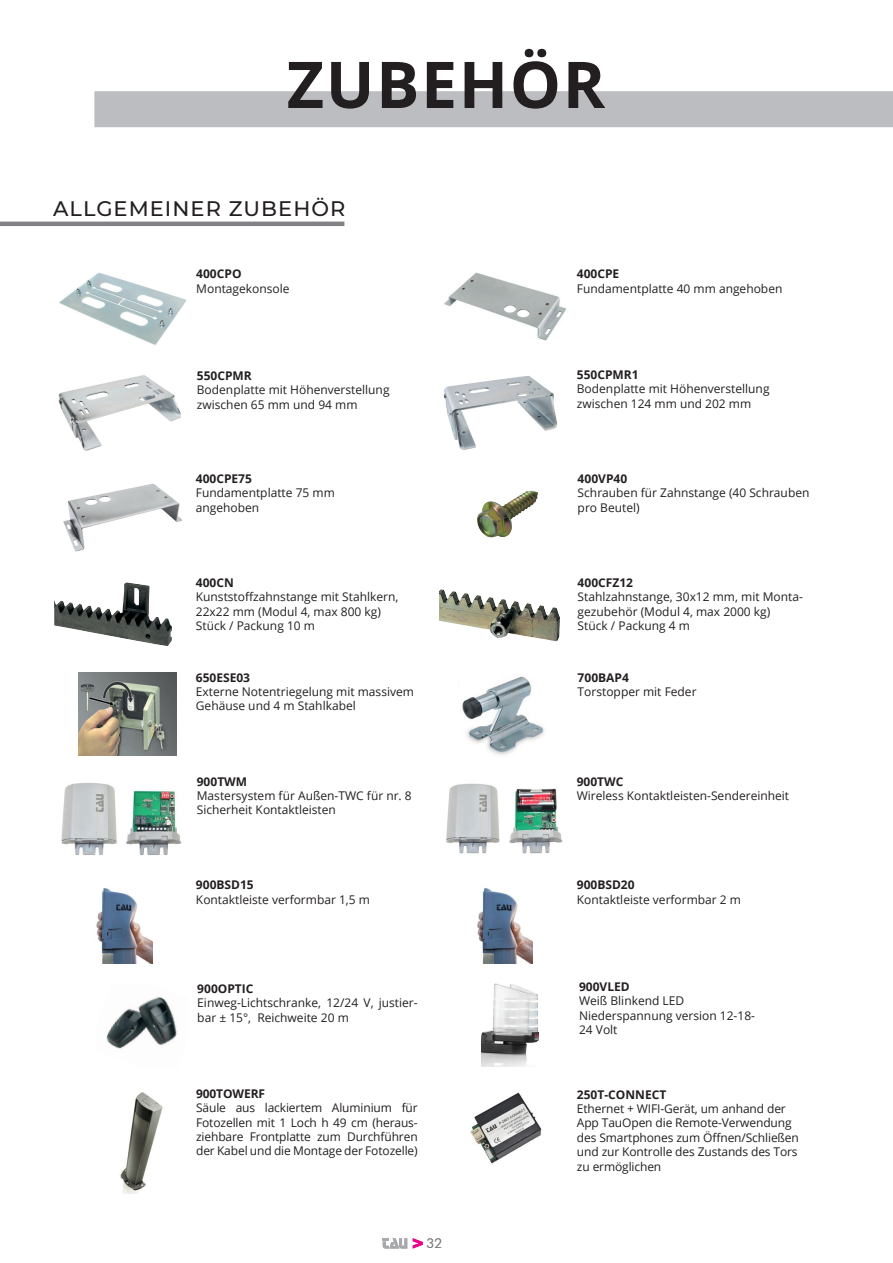
<style>
.page{position:relative;width:893px;height:1263px;background:#fff}
.page>*{position:absolute;margin:0;border:0;box-sizing:border-box;transform-origin:0 0}
.t1{font:700 64.5px "Open Sans";letter-spacing:.025em;color:#231f20}
.t2{font:500 21px "Montserrat";letter-spacing:.05em;color:#231f20}
.t3{font:300 13.5px "Futura BT";color:#808285}
.t4{font:12px/14.4px "Open Sans";color:#231f20}
.t5{font:700 12px "Open Sans";color:#231f20}
</style>
<div class="page">
<svg style="left:413px;top:1238px;width:10px;height:10px"></svg>
<svg style="left:383px;top:1238px;width:24px;height:10px"></svg>
<img style="left:462px;top:676px;width:83px;height:79px">
<img style="left:59px;top:272px;width:128px;height:73px">
<img style="left:54px;top:582px;width:118px;height:64px">
<img style="left:477px;top:490px;width:61px;height:48px">
<img style="left:78px;top:672px;width:99px;height:84px">
<img style="left:96px;top:888px;width:56px;height:76px">
<img style="left:477px;top:888px;width:56px;height:76px">
<img style="left:439px;top:589px;width:121px;height:52px">
<img style="left:444px;top:272px;width:122px;height:69px">
<img style="left:63px;top:483px;width:120px;height:69px">
<img style="left:58px;top:375px;width:123px;height:76px">
<img style="left:443px;top:375px;width:114px;height:75px">
<img style="left:446px;top:783px;width:117px;height:71px">
<img style="left:61px;top:782px;width:121px;height:73px">
<hr style="left:0;top:222px;width:344px;height:4px;background:#808285">
<img style="left:481px;top:983px;width:58px;height:84px">
<img style="left:106px;top:996px;width:71px;height:53px">
<img style="left:120px;top:1092px;width:43px;height:101px">
<div style="left:94px;top:91px;width:799px;height:36px;background:#bcbdc0"></div>
<img style="left:470px;top:1092px;width:72px;height:72px">
<h1 class="t1" style="left:287px;top:39px;width:320px">ZUBEHÖR</h1>
<h2 class="t2" style="left:53px;top:196px;width:294px">ALLGEMEINER ZUBEHÖR</h2>
<p class="t5" style="left:196px;top:266px;width:47px">400CPO</p>
<p class="t4" style="left:196px;top:281px;width:95px">Montagekonsole</p>
<p class="t5" style="left:577px;top:266px;width:44px">400CPE</p>
<p class="t4" style="left:577px;top:281px;width:207px">Fundamentplatte 40 mm angehoben</p>
<p class="t5" style="left:197px;top:367px;width:56px">550CPMR</p>
<p class="t4" style="left:197px;top:382px;width:194px">Bodenplatte mit Höhenverstellung zwischen 65 mm und 94 mm</p>
<p class="t5" style="left:577px;top:366px;width:63px">550CPMR1</p>
<p class="t4" style="left:577px;top:381px;width:194px">Bodenplatte mit Höhenverstellung zwischen 124 mm und 202 mm</p>
<p class="t5" style="left:196px;top:470px;width:58px">400CPE75</p>
<p class="t4" style="left:196px;top:485px;width:141px">Fundamentplatte 75 mm angehoben</p>
<p class="t5" style="left:578px;top:470px;width:51px">400VP40</p>
<p class="t4" style="left:578px;top:486px;width:233px">Schrauben für Zahnstange (40 Schrauben pro Beutel)</p>
<p class="t5" style="left:196px;top:574px;width:39px">400CN</p>
<p class="t4" style="left:196px;top:589px;width:204px">Kunststoffzahnstange mit Stahlkern,<br>22x22 mm (Modul 4, max 800 kg)<br>Stück / Packung 10 m</p>
<p class="t5" style="left:578px;top:574px;width:57px">400CFZ12</p>
<p class="t4" style="left:578px;top:589px;width:227px">Stahlzahnstange, 30x12 mm, mit Monta&shy;gezubehör (Modul 4, max 2000 kg)<br>Stück / Packung 4 m</p>
<p class="t5" style="left:196px;top:669px;width:56px">650ESE03</p>
<p class="t4" style="left:196px;top:684px;width:220px">Externe Notentriegelung mit massivem<br>Gehäuse und 4 m Stahlkabel</p>
<p class="t5" style="left:578px;top:669px;width:53px">700BAP4</p>
<p class="t4" style="left:578px;top:684px;width:120px">Torstopper mit Feder</p>
<p class="t5" style="left:197px;top:773px;width:52px">900TWM</p>
<p class="t4" style="left:197px;top:788px;width:217px">Mastersystem für Außen-TWC für nr. 8<br>Sicherheit Kontaktleisten</p>
<p class="t5" style="left:577px;top:773px;width:48px">900TWC</p>
<p class="t4" style="left:577px;top:788px;width:214px">Wireless Kontaktleisten-Sendereinheit</p>
<p class="t5" style="left:196px;top:876px;width:59px">900BSD15</p>
<p class="t4" style="left:196px;top:892px;width:176px">Kontaktleiste verformbar 1,5 m</p>
<p class="t5" style="left:577px;top:876px;width:59px">900BSD20</p>
<p class="t4" style="left:577px;top:892px;width:166px">Kontaktleiste verformbar 2 m</p>
<p class="t5" style="left:197px;top:980px;width:58px">900OPTIC</p>
<p class="t4" style="left:197px;top:995px;width:222px">Einweg-Lichtschranke, 12/24 V, justier&shy;bar ± 15°, Reichweite 20 m</p>
<p class="t5" style="left:579px;top:978px;width:52px">900VLED</p>
<p class="t4" style="left:579px;top:993px;width:178px">Weiß Blinkend LED<br>Niederspannung version 12-18-<br>24 Volt</p>
<p class="t5" style="left:196px;top:1085px;width:70px">900TOWERF</p>
<p class="t4" style="left:196px;top:1100px;width:223px;text-align:justify">Säule aus lackiertem Aluminium für Fotozellen mit 1 Loch h 49 cm (heraus&shy;ziehbare Frontplatte zum Durchführen der Kabel und die Montage der Fotozelle)</p>
<p class="t5" style="left:577px;top:1086px;width:91px">250T-CONNECT</p>
<p class="t4" style="left:577px;top:1101px;width:223px">Ethernet + WIFI-Gerät, um anhand der App TauOpen die Remote-Verwendung des Smartphones zum Öffnen/Schließen und zur Kontrolle des Zustands des Tors zu ermöglichen</p>
<p class="t3" style="left:427px;top:1235px;width:17px">32</p>
</div>
